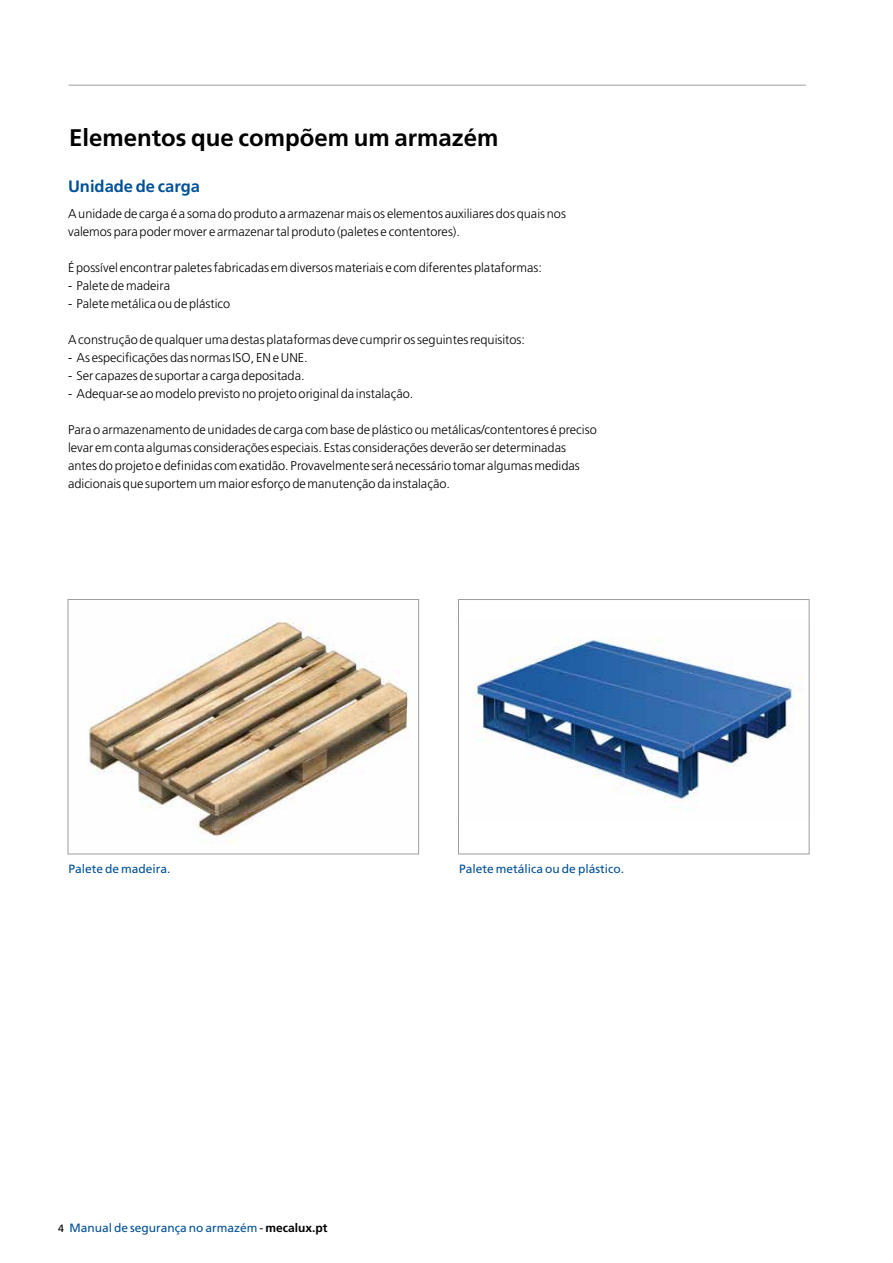
<style>
.page{position:relative;width:893px;height:1263px;background:#fff}
.page>*{position:absolute;margin:0;border:0;box-sizing:border-box;transform-origin:0 0}
.t1{font:700 24px "Frutiger LT Std";color:#000}
.t2{font:700 16.5px "Frutiger LT Std";color:#005098}
.t3{font:300 12.75px/18px "Frutiger LT Std";color:#000}
.t4{font:12px "Frutiger LT Std";color:#005098}
.s1{font-size:10.5px;color:#000}
.s2{color:#000}
.s3{font-weight:700;color:#000}
</style>
<div class="page">
<hr style="left:68px;top:85px;width:738px;height:1px;background:#9d9d9c">
<img style="left:87px;top:618px;width:322px;height:225px">
<div style="left:68px;top:599px;width:351px;height:255px;border:1px solid #9d9d9c"></div>
<img style="left:473px;top:639px;width:329px;height:162px">
<div style="left:458px;top:599px;width:351px;height:255px;border:1px solid #9d9d9c"></div>
<h1 class="t1" style="left:69px;top:124px;width:431px">Elementos que compõem um armazém</h1>
<p class="t2" style="left:68px;top:176px;width:134px">Unidade de carga</p>
<p class="t3" style="left:68px;top:205px;width:499px">A unidade de carga é a soma do produto a armazenar mais os elementos auxiliares dos quais nos valemos para poder mover e armazenar tal produto (paletes e contentores).</p>
<p class="t3" style="left:68px;top:259px;width:475px">É possível encontrar paletes fabricadas em diversos materiais e com diferentes plataformas:</p>
<p class="t3" style="left:68px;top:277px;width:104px">- Palete de madeira</p>
<p class="t3" style="left:68px;top:295px;width:164px">- Palete metálica ou de plástico</p>
<p class="t3" style="left:68px;top:331px;width:459px">A construção de qualquer uma destas plataformas deve cumprir os seguintes requisitos:</p>
<p class="t3" style="left:68px;top:349px;width:241px">- As especificações das normas ISO, EN e UNE.</p>
<p class="t3" style="left:68px;top:367px;width:238px">- Ser capazes de suportar a carga depositada.</p>
<p class="t3" style="left:68px;top:385px;width:347px">- Adequar-se ao modelo previsto no projeto original da instalação.</p>
<p class="t3" style="left:68px;top:421px;width:530px">Para o armazenamento de unidades de carga com base de plástico ou metálicas/contentores é preciso levar em conta algumas considerações especiais. Estas considerações deverão ser determinadas antes do projeto e definidas com exatidão. Provavelmente será necessário tomar algumas medidas adicionais que suportem um maior esforço de manutenção da instalação.</p>
<p class="t4" style="left:68px;top:861px;width:104px">Palete de madeira.</p>
<p class="t4" style="left:459px;top:861px;width:166px">Palete metálica ou de plástico.</p>
<p class="t4" style="left:58px;top:1221px;width:271px"><span class="s1">4</span> Manual de segurança no armazém <span class="s2">-</span> <span class="s3">mecalux.pt</span></p>
</div>
